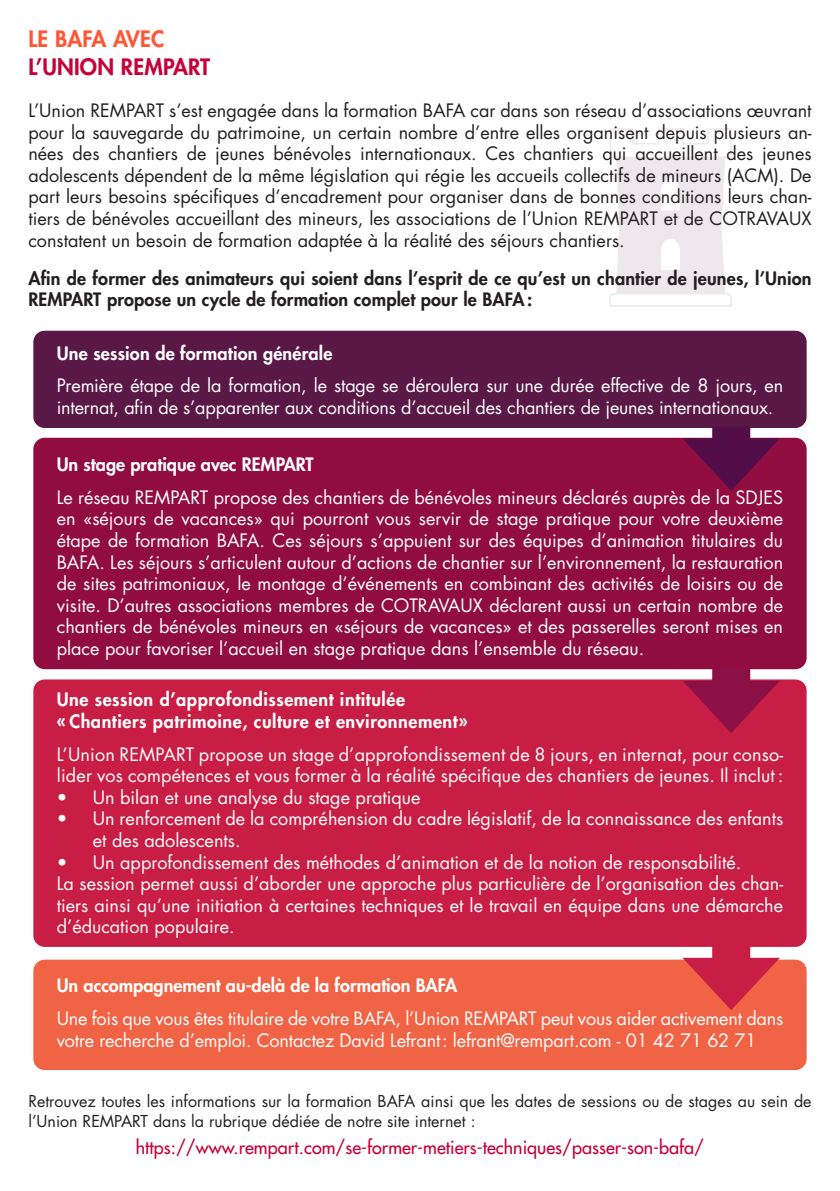
<style>
.page{position:relative;width:840px;height:1191px;background:#fff}
.page>*{position:absolute;margin:0;border:0;box-sizing:border-box;transform-origin:0 0}
.t1{font:800 22px "Futura Std";letter-spacing:.01em;color:#c70039}
.t2{font:800 22px "Futura Std";letter-spacing:.01em;color:#ff5733}
.t3{font:18px/21.6px "Futura Std";color:#fff}
.t4{font:18px/21.6px "Futura Std";color:#231f20;text-align:justify}
.t5{font:800 18px/21.6px "Futura Std";letter-spacing:.01em;color:#231f20}
.t6{font:800 18px "Futura Std";letter-spacing:.01em;color:#fff}
.t7{font:800 18px "Futura Std";letter-spacing:.03em;color:#fff}
.t8{font:500 18px "Futura Std";color:#c70039}
.t9{font:16px/19.2px "Futura Std";color:#231f20}
</style>
<div class="page">
<div style="left:33px;top:331px;width:773px;height:97px;background:#5a1846;border-radius:11px"></div>
<div style="left:33px;top:438px;width:773px;height:231px;background:#910d3f;border-radius:11px"></div>
<div style="left:33px;top:679px;width:773px;height:268px;background:#c81e45;border-radius:11px"></div>
<div style="left:33px;top:959px;width:773px;height:111px;background:#f16345;border-radius:11px"></div>
<div style="left:711px;top:426px;width:38px;height:31px;background:#530d48"></div>
<svg style="left:683px;top:438px;width:96px;height:53px"></svg>
<div style="left:711px;top:669px;width:38px;height:30px;background:#8b1046"></div>
<svg style="left:683px;top:680px;width:96px;height:53px"></svg>
<div style="left:711px;top:946px;width:38px;height:30px;background:#c81e45"></div>
<svg style="left:682px;top:957px;width:97px;height:53px"></svg>
<p class="t2" style="left:28px;top:24px;width:137px">LE BAFA AVEC</p>
<p class="t1" style="left:28px;top:52px;width:183px">L’UNION REMPART</p>
<p class="t4" style="left:28px;top:100px;width:784px">L’Union REMPART s’est engagée dans la formation BAFA car dans son réseau d’associations œuvrant pour la sauvegarde du patrimoine, un certain nombre d’entre elles organisent depuis plusieurs an&shy;nées des chantiers de jeunes bénévoles internationaux. Ces chantiers qui accueillent des jeunes adolescents dépendent de la même législation qui régie les accueils collectifs de mineurs (ACM). De part leurs besoins spécifiques d’encadrement pour organiser dans de bonnes conditions leurs chan&shy;tiers de bénévoles accueillant des mineurs, les associations de l’Union REMPART et de COTRAVAUX constatent un besoin de formation adaptée à la réalité des séjours chantiers.</p>
<p class="t5" style="left:28px;top:267px;width:784px">Afin de former des animateurs qui soient dans l’esprit de ce qu’est un chantier de jeunes, l’Union<br>REMPART propose un cycle de formation complet pour le BAFA:</p>
<p class="t6" style="left:57px;top:341px;width:277px">Une session de formation générale</p>
<p class="t3" style="left:57px;top:375px;width:727px">Première étape de la formation, le stage se déroulera sur une durée effective de 8 jours, en internat, afin de s’apparenter aux conditions d’accueil des chantiers de jeunes internationaux.</p>
<p class="t6" style="left:57px;top:453px;width:258px">Un stage pratique avec REMPART</p>
<p class="t3" style="left:57px;top:486px;width:727px;text-align:justify">Le réseau REMPART propose des chantiers de bénévoles mineurs déclarés auprès de la SDJES en «séjours de vacances» qui pourront vous servir de stage pratique pour votre deuxième étape de formation BAFA. Ces séjours s’appuient sur des équipes d’animation titulaires du BAFA. Les séjours s’articulent autour d’actions de chantier sur l’environnement, la restauration de sites patrimoniaux, le montage d’événements en combinant des activités de loisirs ou de visite. D’autres associations membres de COTRAVAUX déclarent aussi un certain nombre de chantiers de bénévoles mineurs en «séjours de vacances» et des passerelles seront mises en place pour favoriser l’accueil en stage pratique dans l’ensemble du réseau.</p>
<p class="t7" style="left:57px;top:688px;width:349px">Une session d’approfondissement intitulée</p>
<p class="t7" style="left:57px;top:709px;width:412px">« Chantiers patrimoine, culture et environnement»</p>
<p class="t3" style="left:57px;top:743px;width:727px">L’Union REMPART propose un stage d’approfondissement de 8 jours, en internat, pour conso&shy;lider vos compétences et vous former à la réalité spécifique des chantiers de jeunes. Il inclut:</p>
<p class="t3" style="left:57px;top:786px;width:365px">• Un bilan et une analyse du stage pratique</p>
<p class="t3" style="left:93px;top:808px;width:691px;text-indent:-36px">• Un renforcement de la compréhension du cadre législatif, de la connaissance des enfants et des adolescents.</p>
<p class="t3" style="left:57px;top:851px;width:686px">• Un approfondissement des méthodes d’animation et de la notion de responsabilité.</p>
<p class="t3" style="left:57px;top:873px;width:727px;text-align:justify">La session permet aussi d’aborder une approche plus particulière de l’organisation des chan&shy;tiers ainsi qu’une initiation à certaines techniques et le travail en équipe dans une démarche d’éducation populaire.</p>
<p class="t6" style="left:57px;top:974px;width:402px">Un accompagnement au-delà de la formation BAFA</p>
<p class="t3" style="left:57px;top:1007px;width:727px">Une fois que vous êtes titulaire de votre BAFA, l’Union REMPART peut vous aider activement dans votre recherche d’emploi. Contactez David Lefrant: lefrant@rempart.com - 01 42 71 62 71</p>
<p class="t9" style="left:28px;top:1092px;width:784px">Retrouvez toutes les informations sur la formation BAFA ainsi que les dates de sessions ou de stages au sein de l’Union REMPART dans la rubrique dédiée de notre site internet :</p>
<p class="t8" style="left:136px;top:1136px;width:569px">https://www.rempart.com/se-former-metiers-techniques/passer-son-bafa/</p>
</div>
